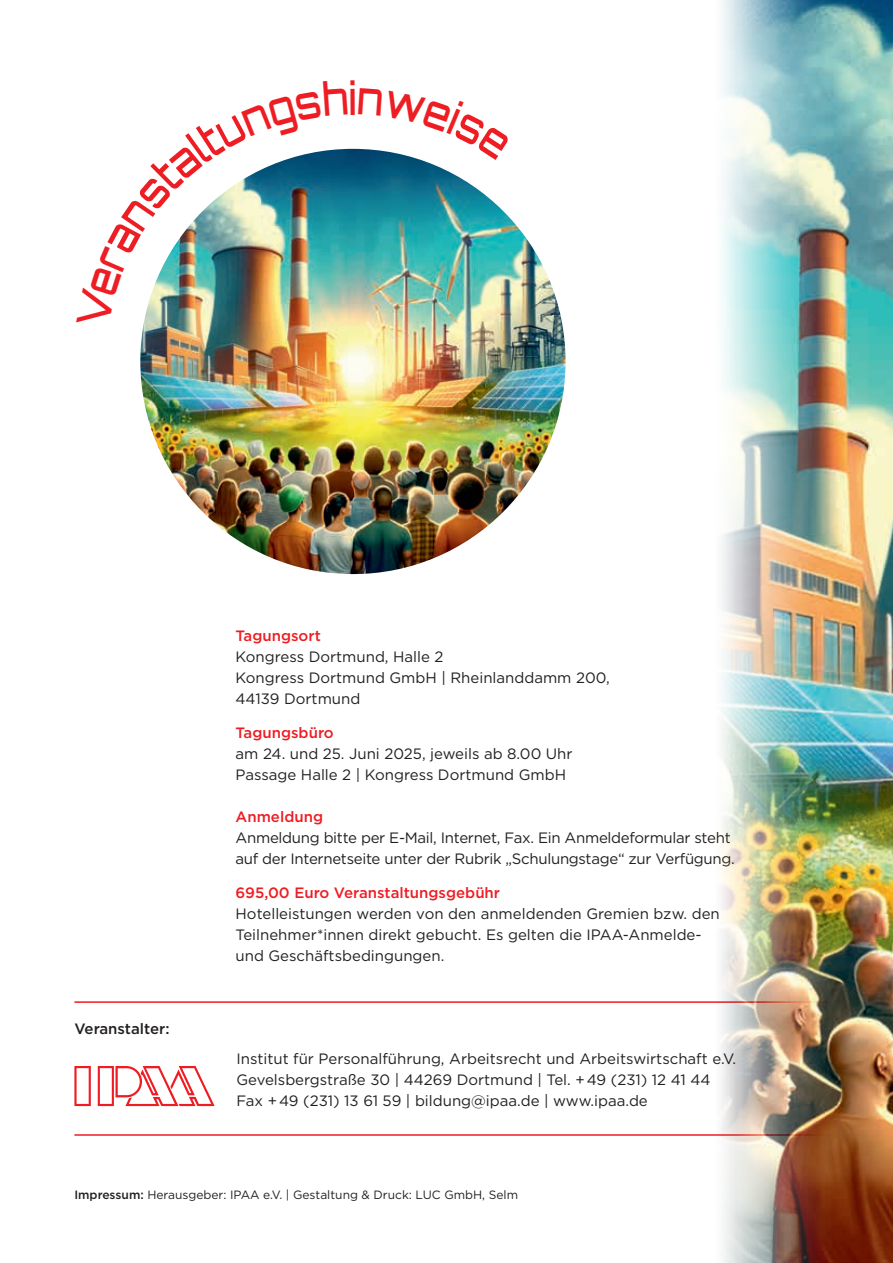
<style>
.page{position:relative;width:893px;height:1263px;background:#fff}
.page>*{position:absolute;margin:0;border:0;box-sizing:border-box;transform-origin:0 0}
.t1{font:500 45px "Orbitron";color:#ee1d23;scale:.84 1}
.t2{font:15px/21px "Gotham";color:#231f20}
.t3{font:15px/21px "Gotham";letter-spacing:-.02em;color:#231f20}
.t4{font:500 15px "Gotham";color:#ee1d23}
.t5{font:500 15px "Gotham";color:#231f20}
.t6{font:12px "Gotham";color:#231f20}
.s1{font-weight:500}
</style>
<div class="page">
<img style="left:140px;top:149px;width:426px;height:425px;border-radius:213px">
<svg style="left:74px;top:1066px;width:17px;height:40px"></svg>
<svg style="left:98px;top:1066px;width:117px;height:40px"></svg>
<hr style="left:74px;top:1001px;width:819px;height:2px;background:#ee1d23">
<hr style="left:74px;top:1134px;width:819px;height:2px;background:#ee1d23">
<img style="left:678px;top:0;width:215px;height:1263px">
<img style="left:142px;top:148px;width:206px;height:181px">
<svg style="left:358px;top:148px;width:63px;height:12px"></svg>
<h1 class="t1" style="left:349px;top:70px;width:11px">i</h1>
<p class="t5" style="left:74px;top:1019px;width:97px">Veranstalter:</p>
<p class="t4" style="left:236px;top:626px;width:87px">Tagungsort</p>
<p class="t2" style="left:236px;top:646px;width:376px">Kongress Dortmund, Halle 2<br>Kongress Dortmund GmbH | Rheinlanddamm 200,<br>44139 Dortmund</p>
<p class="t4" style="left:236px;top:723px;width:100px">Tagungsbüro</p>
<p class="t2" style="left:236px;top:743px;width:339px">am 24. und 25. Juni 2025, jeweils ab 8.00 Uhr<br>Passage Halle 2 | Kongress Dortmund GmbH</p>
<p class="t4" style="left:236px;top:807px;width:89px">Anmeldung</p>
<p class="t3" style="left:236px;top:827px;width:501px">Anmeldung bitte per E-Mail, Internet, Fax. Ein Anmeldeformular steht auf der Internetseite unter der Rubrik „Schulungstage“ zur Verfügung.</p>
<p class="t4" style="left:236px;top:883px;width:266px">695,00 Euro Veranstaltungsgebühr</p>
<p class="t2" style="left:236px;top:903px;width:486px">Hotelleistungen werden von den anmeldenden Gremien bzw. den<br>Teilnehmer*innen direkt gebucht. Es gelten die IPAA-Anmelde&shy;und Geschäftsbedingungen.</p>
<p class="t2" style="left:236px;top:1048px;width:501px">Institut für Personalführung, Arbeitsrecht und Arbeitswirtschaft e.V.<br>Gevelsbergstraße 30 | 44269 Dortmund | Tel. + 49 (231) 12 41 44<br>Fax + 49 (231) 13 61 59 | bildung@ipaa.de | www.ipaa.de</p>
<p class="t6" style="left:74px;top:1187px;width:445px"><span class="s1">Impressum:</span> Herausgeber: IPAA e.V. | Gestaltung &amp; Druck: LUC GmbH, Selm</p>
</div>
